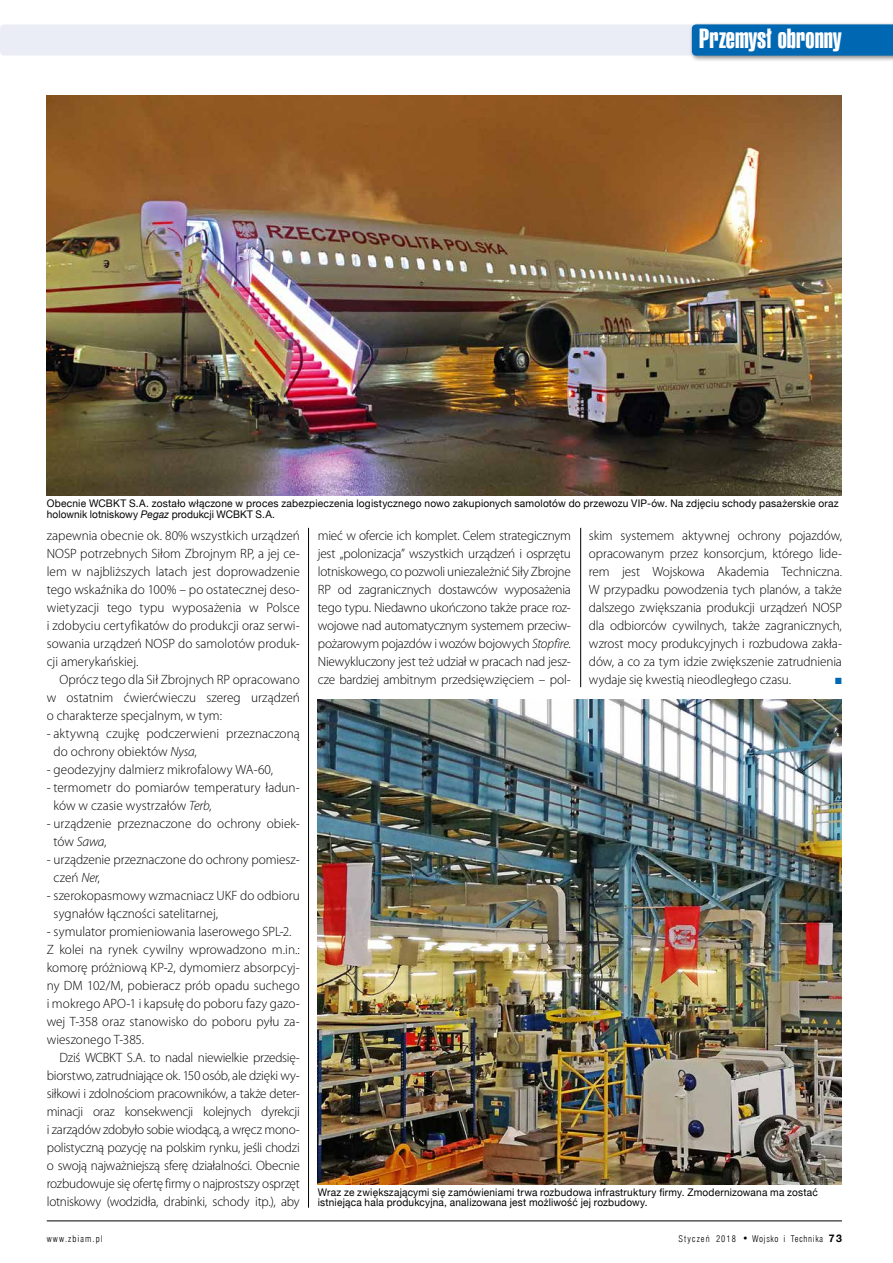
<style>
.page{position:relative;width:893px;height:1263px;background:#fff}
.page>*{position:absolute;margin:0;border:0;box-sizing:border-box;transform-origin:0 0}
.t1{font:27px "Swis 911 X Cm EU";color:#fff}
.t2{font:300 13.5px/18px "Myriad Pro";color:#000}
.t3{font:10.5px/10.5px "Helvetica Neue";letter-spacing:.02em;color:#000}
.t4{font:10.5px/10.5px "Helvetica Neue";letter-spacing:.02em;color:#000;scale:.96 1}
.t5{font:9px "Swis 721 Lt Cn EU";letter-spacing:.075em;color:#000}
.t6{font:9px "Swis 721 Lt Cn EU";letter-spacing:.115em;color:#000}
.t7{font:9px "Zapf Dingbats ITC";color:#0068b2}
.s1{font-style:italic}
.s2{font-size:10.5px}
.s3{font-family:"Helvetica Neue";font-weight:700;font-size:10.5px}
</style>
<div class="page">
<hr style="left:47px;top:1220px;width:795px;height:1px;background:#000">
<div style="left:689px;top:22px;width:204px;height:40px;background:#000;opacity:.45"></div>
<svg style="left:0;top:24px;width:893px;height:32px"></svg>
<img style="left:47px;top:96px;width:795px;height:399px">
<img style="left:318px;top:699px;width:524px;height:485px">
<hr style="left:308px;top:528px;width:1px;height:680px;background:#000">
<hr style="left:580px;top:528px;width:1px;height:159px;background:#000">
<h1 class="t1" style="left:699px;top:24px;width:144px">Przemysł obronny</h1>
<p class="t3" style="left:47px;top:499px;width:794px">Obecnie WCBKT S.A. zostało włączone w proces zabezpieczenia logistycznego nowo zakupionych samolotów do przewozu VIP-ów. Na zdjęciu schody pasażerskie oraz holownik lotniskowy <span class="s1">Pegaz</span> produkcji WCBKT S.A.</p>
<p class="t2" style="left:47px;top:526px;width:255px;text-align:justify">zapewnia obecnie ok. 80% wszystkich urządzeń NOSP potrzebnych Siłom Zbrojnym RP, a jej ce&shy;lem w najbliższych latach jest doprowadzenie tego wskaźnika do 100% – po ostatecznej deso&shy;wietyzacji tego typu wyposażenia w Polsce i zdobyciu certyfikatów do produkcji oraz serwi&shy;sowania urządzeń NOSP do samolotów produk&shy;cji amerykańskiej.</p>
<p class="t2" style="left:47px;top:670px;width:255px;text-align:justify;text-indent:13px">Oprócz tego dla Sił Zbrojnych RP opracowano w ostatnim ćwierćwieczu szereg urządzeń o charakterze specjalnym, w tym:</p>
<p class="t2" style="left:54px;top:724px;width:248px;text-indent:-7px">- aktywną czujkę podczerwieni przeznaczoną do ochrony obiektów <span class="s1">Nysa</span>,</p>
<p class="t2" style="left:47px;top:760px;width:228px">- geodezyjny dalmierz mikrofalowy WA-60,</p>
<p class="t2" style="left:54px;top:778px;width:248px;text-indent:-7px">- termometr do pomiarów temperatury ładun&shy;ków w czasie wystrzałów <span class="s1">Terb</span>,</p>
<p class="t2" style="left:54px;top:814px;width:248px;text-indent:-7px">- urządzenie przeznaczone do ochrony obiek&shy;tów <span class="s1">Sawa</span>,</p>
<p class="t2" style="left:54px;top:850px;width:248px;text-indent:-7px">- urządzenie przeznaczone do ochrony pomiesz&shy;czeń <span class="s1">Ner</span>,</p>
<p class="t2" style="left:54px;top:886px;width:248px;text-indent:-7px">- szerokopasmowy wzmacniacz UKF do odbioru sygnałów łączności satelitarnej,</p>
<p class="t2" style="left:47px;top:922px;width:255px">- symulator promieniowania laserowego SPL-2.<br>Z kolei na rynek cywilny wprowadzono m.in.: komorę próżniową KP-2, dymomierz absorpcyj&shy;ny DM 102/M, pobieracz prób opadu suchego i mokrego APO-1 i kapsułę do poboru fazy gazo&shy;wej T-358 oraz stanowisko do poboru pyłu za&shy;wieszonego T-385.</p>
<p class="t2" style="left:47px;top:1048px;width:255px;text-align:justify;text-indent:13px">Dziś WCBKT S.A. to nadal niewielkie przedsię&shy;biorstwo, zatrudniające ok. 150 osób, ale dzięki wy&shy;siłkowi i zdolnościom pracowników, a także deter&shy;minacji oraz konsekwencji kolejnych dyrekcji i zarządów zdobyło sobie wiodącą, a wręcz mono&shy;polistyczną pozycję na polskim rynku, jeśli chodzi o swoją najważniejszą sferę działalności. Obecnie rozbudowuje się ofertę firmy o najprostszy osprzęt lotniskowy (wodzidła, drabinki, schody itp.), aby</p>
<p class="t2" style="left:318px;top:526px;width:255px;text-align:justify">mieć w ofercie ich komplet. Celem strategicznym jest „polonizacja” wszystkich urządzeń i osprzętu lotniskowego, co pozwoli uniezależnić Siły Zbrojne RP od zagranicznych dostawców wyposażenia tego typu. Niedawno ukończono także prace roz&shy;wojowe nad automatycznym systemem przeciw&shy;pożarowym pojazdów i wozów bojowych <span class="s1">Stopfire</span>.<br>Niewykluczony jest też udział w pracach nad jesz&shy;cze bardziej ambitnym przedsięwzięciem – pol-</p>
<p class="t2" style="left:589px;top:526px;width:255px;text-align:justify">skim systemem aktywnej ochrony pojazdów, opracowanym przez konsorcjum, którego lide&shy;rem jest Wojskowa Akademia Techniczna.<br>W przypadku powodzenia tych planów, a także dalszego zwiększania produkcji urządzeń NOSP dla odbiorców cywilnych, także zagranicznych, wzrost mocy produkcyjnych i rozbudowa zakła&shy;dów, a co za tym idzie zwiększenie zatrudnienia wydaje się kwestią nieodległego czasu.</p>
<p class="t7" style="left:835px;top:676px;width:8px">■</p>
<p class="t4" style="left:318px;top:1187px;width:522px">Wraz ze zwiększającymi się zamówieniami trwa rozbudowa infrastruktury firmy. Zmodernizowana ma zostać istniejąca hala produkcyjna, analizowana jest możliwość jej rozbudowy.</p>
<p class="t6" style="left:47px;top:1233px;width:58px">www.zbiam.pl</p>
<p class="t5" style="left:679px;top:1233px;width:165px">Styczeń 2018 <span class="s2">•</span> Wojsko i Technika <span class="s3">73</span></p>
</div>
